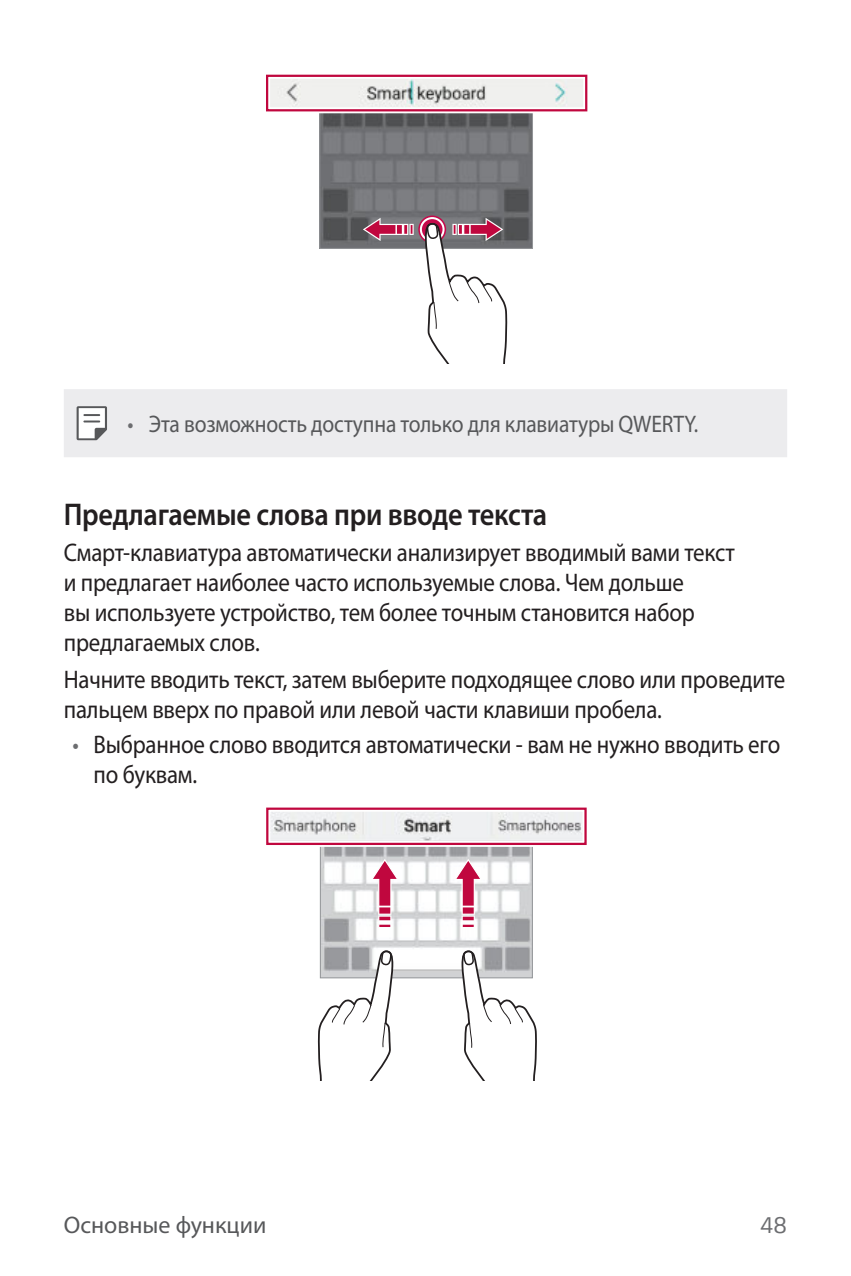
<style>
.page{position:relative;width:851px;height:1276px;background:#fff}
.page>*{position:absolute;margin:0;border:0;box-sizing:border-box;transform-origin:0 0}
.t1{font:600 31.5px "Myriad Pro";letter-spacing:-.01em;color:#231f20;scale:.9 1}
.t2{font:25.5px/30px "Myriad Pro";letter-spacing:-.01em;color:#231f20;scale:.9 1}
.t3{font:24px "Myriad Pro";letter-spacing:-.01em;color:#57585a;scale:.9 1}
.t4{font:24px "Myriad Pro";letter-spacing:-.01em;color:#57585a}
.t5{font:24px "LG Smart";color:#6c6d70}
.s1{color:#6c6d70}
</style>
<div class="page">
<img style="left:321px;top:113px;width:210px;height:134px">
<div style="left:319px;top:103px;width:214px;height:146px;border:1px solid #939598"></div>
<img style="left:271px;top:80px;width:311px;height:26px">
<div style="left:264px;top:73px;width:325px;height:40px;border:6px solid #fff"></div>
<div style="left:266px;top:75px;width:321px;height:36px;border:2px solid #c0073e"></div>
<svg style="left:419px;top:216px;width:26px;height:26px"></svg>
<div style="left:418px;top:215px;width:28px;height:28px;border:2px solid #c50a4b;border-radius:50%"></div>
<svg style="left:363px;top:218px;width:50px;height:23px"></svg>
<svg style="left:423px;top:218px;width:99px;height:146px"></svg>
<div style="left:64px;top:389px;width:723px;height:68px;background:#ececee"></div>
<svg style="left:77px;top:406px;width:30px;height:34px"></svg>
<img style="left:322px;top:847px;width:208px;height:129px">
<img style="left:271px;top:812px;width:310px;height:28px">
<div style="left:264px;top:805px;width:324px;height:42px;border:6px solid #fff"></div>
<div style="left:266px;top:807px;width:320px;height:38px;border:2px solid #c0073e"></div>
<svg style="left:370px;top:858px;width:29px;height:70px"></svg>
<svg style="left:454px;top:858px;width:28px;height:70px"></svg>
<svg style="left:317px;top:948px;width:77px;height:132px"></svg>
<svg style="left:460px;top:948px;width:77px;height:132px"></svg>
<p class="t3" style="left:128px;top:415px;width:635px"><span class="s1">•</span> Эта возможность доступна только для клавиатуры QWERTY.</p>
<p class="t1" style="left:64px;top:502px;width:538px">Предлагаемые слова при вводе текста</p>
<p class="t2" style="left:64px;top:540px;width:747px">Смарт-клавиатура автоматически анализирует вводимый вами текст и предлагает наиболее часто используемые слова. Чем дольше<br>вы используете устройство, тем более точным становится набор предлагаемых слов.</p>
<p class="t2" style="left:64px;top:666px;width:803px">Начните вводить текст, затем выберите подходящее слово или проведите пальцем вверх по правой или левой части клавиши пробела.</p>
<p class="t2" style="left:94px;top:732px;width:764px;text-indent:-21px"><span class="s1">•</span> Выбранное слово вводится автоматически - вам не нужно вводить его по буквам.</p>
<p class="t4" style="left:64px;top:1215px;width:204px">Основные функции</p>
<p class="t5" style="left:760px;top:1215px;width:29px">48</p>
</div>
